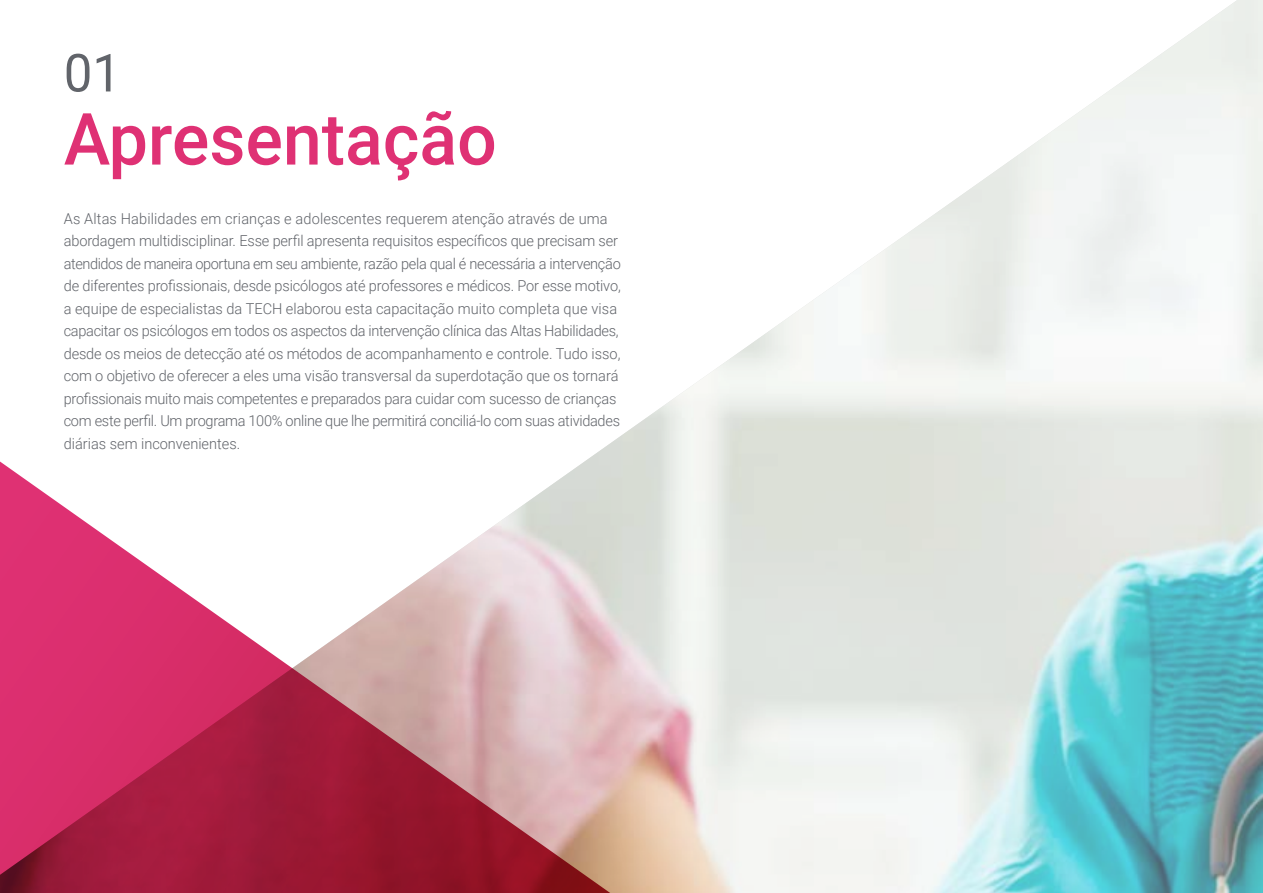
<style>
.page{position:relative;width:1263px;height:893px;background:#fff}
.page>*{position:absolute;margin:0;border:0;box-sizing:border-box;transform-origin:0 0}
.t1{font:500 72px "Roboto";color:#df3174}
.t2{font:52.5px "Roboto";color:#61646a}
.t3{font:300 15px/22.5px "Roboto";letter-spacing:-.01em;color:#61646a}
</style>
<div class="page">
<img style="left:607px;top:0;width:656px;height:893px">
<svg style="left:0;top:446px;width:640px;height:447px"></svg>
<h2 class="t2" style="left:64px;top:36px;width:59px">01</h2>
<h1 class="t1" style="left:64px;top:89px;width:435px">Apresentação</h1>
<p class="t3" style="left:64px;top:207px;width:558px">As Altas Habilidades em crianças e adolescentes requerem atenção através de uma abordagem multidisciplinar. Esse perfil apresenta requisitos específicos que precisam ser atendidos de maneira oportuna em seu ambiente, razão pela qual é necessária a intervenção de diferentes profissionais, desde psicólogos até professores e médicos. Por esse motivo, a equipe de especialistas da TECH elaborou esta capacitação muito completa que visa capacitar os psicólogos em todos os aspectos da intervenção clínica das Altas Habilidades, desde os meios de detecção até os métodos de acompanhamento e controle. Tudo isso, com o objetivo de oferecer a eles uma visão transversal da superdotação que os tornará profissionais muito mais competentes e preparados para cuidar com sucesso de crianças com este perfil. Um programa 100% online que lhe permitirá conciliá-lo com suas atividades diárias sem inconvenientes.</p>
</div>
